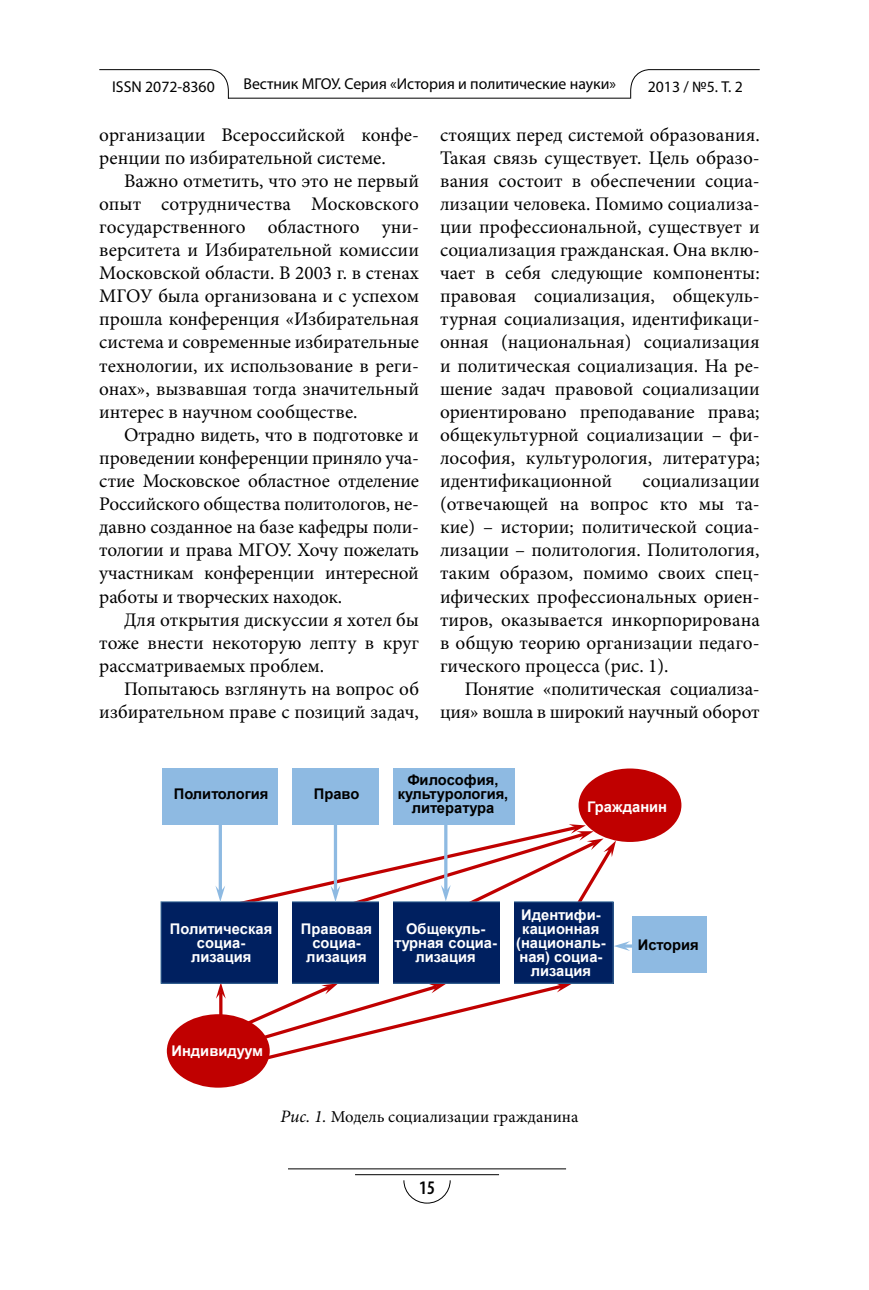
<style>
.page{position:relative;width:869px;height:1290px;background:#fff}
.page>*{position:absolute;margin:0;border:0;box-sizing:border-box;transform-origin:0 0}
.t1{font:19.25px/23.1px "Minion Pro";color:#000;text-align:justify}
.t2{font:600 condensed 19.25px "Myriad Pro";color:#000}
.t3{font:16.62px "Minion Pro";color:#000}
.t4{font:15.75px "Myriad Pro";color:#000}
.t5{font:700 14.7px/14.2px "Arial";color:#fff;text-align:center}
.t6{font:700 14.7px/14.2px "Arial";color:#000;text-align:center}
.s1{font-style:italic;font-size:17.5px}
</style>
<div class="page">
<hr style="left:355px;top:1174px;width:144px;height:1px;background:#000">
<hr style="left:288px;top:1168px;width:278px;height:1px;background:#000">
<svg style="left:403px;top:1180px;width:48px;height:24px"></svg>
<hr style="left:228px;top:98px;width:402px;height:1px;background:#000">
<svg style="left:629px;top:69px;width:131px;height:30px"></svg>
<svg style="left:99px;top:69px;width:130px;height:30px"></svg>
<svg style="left:216px;top:983px;width:355px;height:79px"></svg>
<div style="left:161px;top:902px;width:452px;height:81px;background:#002060"></div>
<div style="left:160px;top:901px;width:453px;height:82px;border:1px solid #41719c"></div>
<div style="left:278px;top:898px;width:13px;height:98px;background:#fff"></div>
<div style="left:378px;top:898px;width:14px;height:95px;background:#fff"></div>
<div style="left:500px;top:898px;width:14px;height:92px;background:#fff"></div>
<svg style="left:629px;top:944px;width:3px;height:4px"></svg>
<svg style="left:613px;top:941px;width:16px;height:10px"></svg>
<svg style="left:198px;top:824px;width:417px;height:93px"></svg>
<div style="left:632px;top:916px;width:74px;height:56px;background:#8ebae2"></div>
<div style="left:167px;top:1014px;width:102px;height:73px;background:#c00000;border-radius:50%"></div>
<div style="left:578px;top:768px;width:103px;height:74px;background:#c00000;border-radius:50%"></div>
<div style="left:162px;top:768px;width:352px;height:56px;background:#8ebae2"></div>
<div style="left:278px;top:756px;width:13px;height:101px;background:#fff"></div>
<div style="left:378px;top:735px;width:14px;height:101px;background:#fff"></div>
<p class="t4" style="left:112px;top:77px;width:104px">ISSN 2072-8360</p>
<p class="t4" style="left:243px;top:75px;width:374px">Вестник МГОУ. Серия «История и политические науки»</p>
<p class="t4" style="left:647px;top:77px;width:96px">2013 / №5. Т. 2</p>
<p class="t1" style="left:99px;top:124px;width:321px">организации Всероссийской конфе&shy;ренции по избирательной системе.</p>
<p class="t1" style="left:99px;top:171px;width:321px;text-indent:25px">Важно отметить, что это не первый опыт сотрудничества Московского государственного областного уни&shy;верситета и Избирательной комиссии Московской области. В 2003 г. в стенах МГОУ была организована и с успехом прошла конференция «Избирательная система и современные избирательные технологии, их использование в реги&shy;онах», вызвавшая тогда значительный интерес в научном сообществе.</p>
<p class="t1" style="left:99px;top:425px;width:321px;text-indent:25px">Отрадно видеть, что в подготовке и проведении конференции приняло уча&shy;стие Московское областное отделение Российского общества политологов, не&shy;давно созданное на базе кафедры поли&shy;тологии и права МГОУ. Хочу пожелать участникам конференции интересной работы и творческих находок.</p>
<p class="t1" style="left:99px;top:610px;width:321px;text-indent:25px">Для открытия дискуссии я хотел бы тоже внести некоторую лепту в круг рассматриваемых проблем.</p>
<p class="t1" style="left:99px;top:679px;width:321px;text-align:right">Попытаюсь взглянуть на вопрос об избирательном праве с позиций задач,</p>
<p class="t1" style="left:440px;top:124px;width:321px">стоящих перед системой образования.<br>Такая связь существует. Цель образо&shy;вания состоит в обеспечении социа&shy;лизации человека. Помимо социализа&shy;ции профессиональной, существует и социализация гражданская. Она вклю&shy;чает в себя следующие компоненты: правовая социализация, общекуль&shy;турная социализация, идентификаци&shy;онная (национальная) социализация и политическая социализация. На ре&shy;шение задач правовой социализации ориентировано преподавание права; общекультурной социализации – фи&shy;лософия, культурология, литература; идентификационной</p>
<p class="t1" style="left:440px;top:471px;width:321px;text-indent:202px">социализации (отвечающей на вопрос кто мы та&shy;кие) – истории; политической социа&shy;лизации – политология. Политология, таким образом, помимо своих спец&shy;ифических профессиональных ориен&shy;тиров, оказывается инкорпорирована в общую теорию организации педаго&shy;гического процесса (рис. 1).</p>
<p class="t1" style="left:440px;top:679px;width:321px;text-align:right">Понятие «политическая социализа&shy;ция» вошла в широкий научный оборот</p>
<p class="t6" style="left:174px;top:786px;width:96px">Политология</p>
<p class="t6" style="left:313px;top:786px;width:47px">Право</p>
<p class="t6" style="left:397px;top:772px;width:112px">Философия, культурология, литература</p>
<p class="t5" style="left:586px;top:799px;width:81px">Гражданин</p>
<p class="t5" style="left:170px;top:922px;width:104px">Политическая социа&shy;лизация</p>
<p class="t5" style="left:301px;top:922px;width:73px">Правовая социа&shy;лизация</p>
<p class="t5" style="left:394px;top:922px;width:104px">Общекуль&shy;турная социа&shy;лизация</p>
<p class="t5" style="left:516px;top:907px;width:91px">Идентифи&shy;кационная (националь&shy;ная) социа&shy;лизация</p>
<p class="t5" style="left:171px;top:1044px;width:93px">Индивидуум</p>
<p class="t6" style="left:637px;top:937px;width:62px">История</p>
<p class="t3" style="left:280px;top:1110px;width:299px"><span class="s1">Рис. 1.</span> Модель социализации гражданина</p>
<p class="t2" style="left:419px;top:1175px;width:17px">15</p>
</div>
